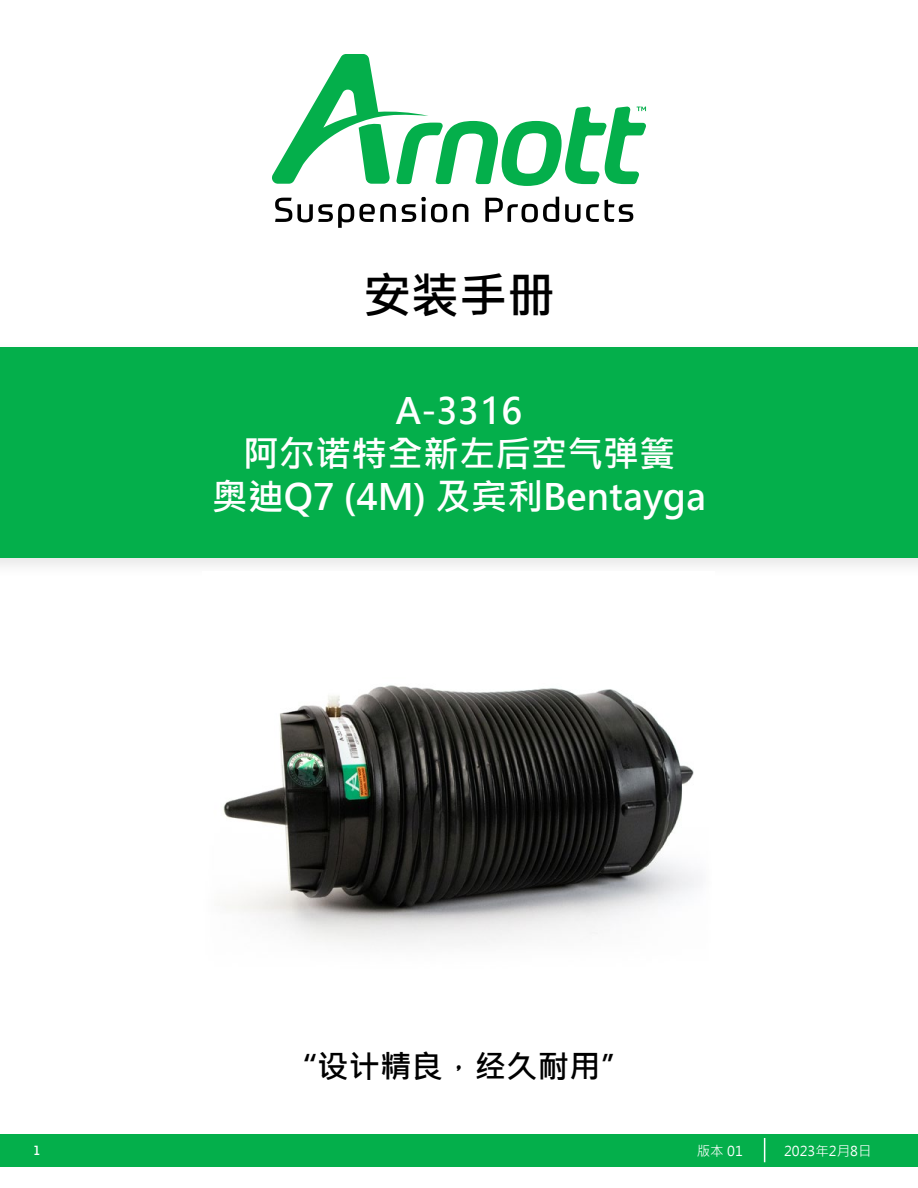
<style>
.page{position:relative;width:918px;height:1188px;background:#fff}
.page>*{position:absolute;margin:0;border:0;box-sizing:border-box;transform-origin:0 0}
.t1{font:700 48px "Microsoft Jheng Hei";color:#000}
.t2{font:36px/43.2px "Microsoft Jheng Hei UI Bold";color:#fff;text-align:center}
.t3{font:700 31.5px "Microsoft Jheng Hei";color:#000}
.t4{font:13.5px "Microsoft Jheng Hei";color:#fff}
.t5{font:13.5px "Prometo";color:#fff}
</style>
<div class="page">
<div style="left:0;top:1134px;width:918px;height:32px;background:#04af4b"></div>
<svg style="left:764px;top:1138px;width:1px;height:24px"></svg>
<div style="left:0;top:339px;width:918px;height:240px;background:#000;opacity:.1"></div>
<div style="left:0;top:347px;width:918px;height:211px;background:#04af4b"></div>
<svg style="left:275px;top:197px;width:358px;height:31px"></svg>
<svg style="left:272px;top:54px;width:374px;height:132px"></svg>
<svg style="left:637px;top:107px;width:9px;height:4px"></svg>
<img style="left:202px;top:571px;width:513px;height:372px">
<h1 class="t1" style="left:363px;top:265px;width:193px">安装手册</h1>
<p class="t2" style="left:212px;top:389px;width:496px">A-3316<br>阿尔诺特全新左后空气弹簧<br>奥迪Q7 (4M) 及宾利Bentayga</p>
<p class="t3" style="left:286px;top:1047px;width:348px">“设计精良，经久耐用”</p>
<p class="t5" style="left:34px;top:1142px;width:8px">1</p>
<p class="t4" style="left:697px;top:1142px;width:48px">版本 01</p>
<p class="t4" style="left:784px;top:1142px;width:89px">2023年2月8日</p>
</div>
